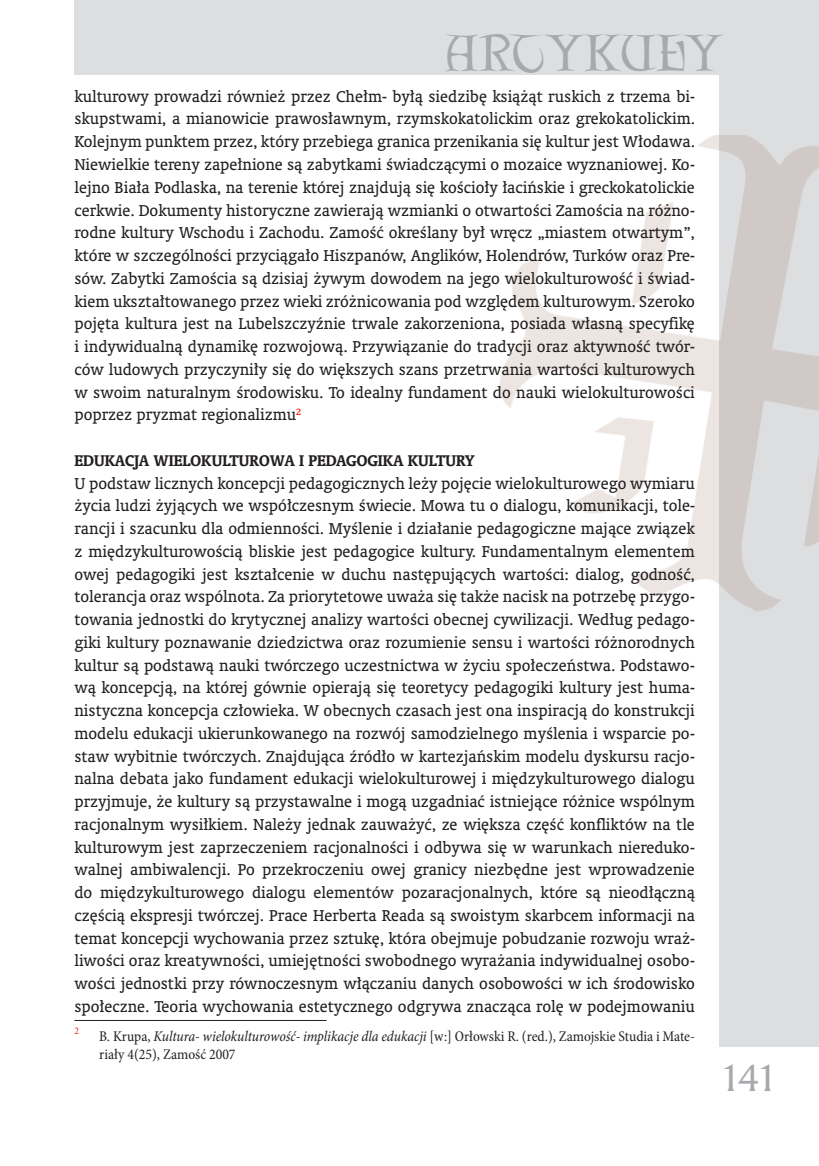
<style>
.page{position:relative;width:819px;height:1166px;background:#fff}
.page>*{position:absolute;margin:0;border:0;box-sizing:border-box;transform-origin:0 0}
.t1{font:46.55px "Lettergical PL";letter-spacing:-.005em;color:#a8a9ad}
.pagina-strony{font:36.75px "Amerigo PL";color:#a8a9ad}
.Normalny_PK_1{font:15.75px/22.8px "Oranda PL";color:#231f20;text-align:justify}
.Normalny_wrd_34{font:700 15.75px "Oranda PL";color:#231f20}
.przypisy_PK{font:condensed 14.88px/17.8px "Minion Pro";color:#231f20}
.przypisy_PK-2{font:condensed 10.15px "Minion Pro";color:#ee1d23}
.s1{font-style:italic}
</style>
<div class="page">
<div style="left:719px;top:0;width:100px;height:1047px;background:#dddee0"></div>
<div style="left:74px;top:0;width:745px;height:74px;background:#dddee0"></div>
<img style="left:499px;top:135px;width:320px;height:477px">
<hr style="left:74px;top:1020px;width:252px;height:1px;background:#231f20">
<h1 class="t1" style="left:445px;top:25px;width:279px">ARTYKUŁY</h1>
<p class="Normalny_PK_1" style="left:74px;top:85px;width:622px">kulturowy prowadzi również przez Chełm- byłą siedzibę książąt ruskich z trzema bi&shy;skupstwami, a mianowicie prawosławnym, rzymskokatolickim oraz grekokatolickim.<br>Kolejnym punktem przez, który przebiega granica przenikania się kultur jest Włodawa.<br>Niewielkie tereny zapełnione są zabytkami świadczącymi o mozaice wyznaniowej. Ko&shy;lejno Biała Podlaska, na terenie której znajdują się kościoły łacińskie i greckokatolickie cerkwie. Dokumenty historyczne zawierają wzmianki o otwartości Zamościa na różno&shy;rodne kultury Wschodu i Zachodu. Zamość określany był wręcz „miastem otwartym”, które w szczególności przyciągało Hiszpanów, Anglików, Holendrów, Turków oraz Pre&shy;sów. Zabytki Zamościa są dzisiaj żywym dowodem na jego wielokulturowość i świad&shy;kiem ukształtowanego przez wieki zróżnicowania pod względem kulturowym. Szeroko pojęta kultura jest na Lubelszczyźnie trwale zakorzeniona, posiada własną specyfikę i indywidualną dynamikę rozwojową. Przywiązanie do tradycji oraz aktywność twór&shy;ców ludowych przyczyniły się do większych szans przetrwania wartości kulturowych w swoim naturalnym środowisku. To idealny fundament do nauki wielokulturowości poprzez pryzmat regionalizmu<sup>2</sup></p>
<p class="Normalny_wrd_34" style="left:74px;top:450px;width:401px">EDUKACJA WIELOKULTUROWA I PEDAGOGIKA KULTURY</p>
<p class="Normalny_PK_1" style="left:74px;top:471px;width:622px">U podstaw licznych koncepcji pedagogicznych leży pojęcie wielokulturowego wymiaru życia ludzi żyjących we współczesnym świecie. Mowa tu o dialogu, komunikacji, tole&shy;rancji i szacunku dla odmienności. Myślenie i działanie pedagogiczne mające związek z międzykulturowością bliskie jest pedagogice kultury. Fundamentalnym elementem owej pedagogiki jest kształcenie w duchu następujących wartości: dialog, godność, tolerancja oraz wspólnota. Za priorytetowe uważa się także nacisk na potrzebę przygo&shy;towania jednostki do krytycznej analizy wartości obecnej cywilizacji. Według pedago&shy;giki kultury poznawanie dziedzictwa oraz rozumienie sensu i wartości różnorodnych kultur są podstawą nauki twórczego uczestnictwa w życiu społeczeństwa. Podstawo&shy;wą koncepcją, na której gównie opierają się teoretycy pedagogiki kultury jest huma&shy;nistyczna koncepcja człowieka. W obecnych czasach jest ona inspiracją do konstrukcji modelu edukacji ukierunkowanego na rozwój samodzielnego myślenia i wsparcie po&shy;staw wybitnie twórczych. Znajdująca źródło w kartezjańskim modelu dyskursu racjo&shy;nalna debata jako fundament edukacji wielokulturowej i międzykulturowego dialogu przyjmuje, że kultury są przystawalne i mogą uzgadniać istniejące różnice wspólnym racjonalnym wysiłkiem. Należy jednak zauważyć, ze większa część konfliktów na tle kulturowym jest zaprzeczeniem racjonalności i odbywa się w warunkach niereduko&shy;walnej ambiwalencji. Po przekroczeniu owej granicy niezbędne jest wprowadzenie do międzykulturowego dialogu elementów pozaracjonalnych, które są nieodłączną częścią ekspresji twórczej. Prace Herberta Reada są swoistym skarbcem informacji na temat koncepcji wychowania przez sztukę, która obejmuje pobudzanie rozwoju wraż&shy;liwości oraz kreatywności, umiejętności swobodnego wyrażania indywidualnej osobo&shy;wości jednostki przy równoczesnym włączaniu danych osobowości w ich środowisko społeczne. Teoria wychowania estetycznego odgrywa znacząca rolę w podejmowaniu</p>
<p class="przypisy_PK-2" style="left:74px;top:1024px;width:6px">2</p>
<p class="przypisy_PK" style="left:99px;top:1028px;width:597px">B. Krupa, <span class="s1">Kultura- wielokulturowość- implikacje dla edukacji</span> [w:] Orłowski R. (red.), Zamojskie Studia i Mate&shy;riały 4(25), Zamość 2007</p>
<p class="pagina-strony" style="left:719px;top:1053px;width:59px">141</p>
</div>
